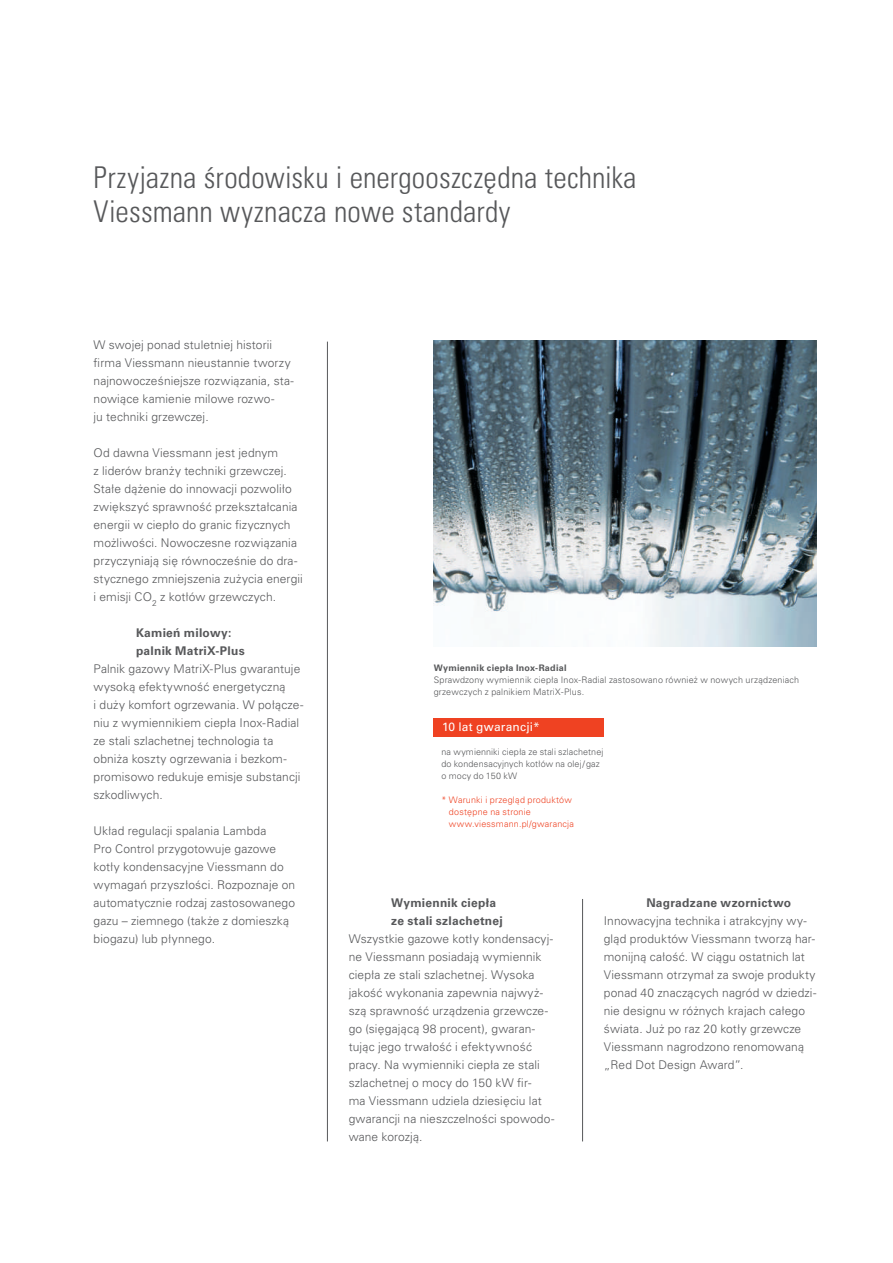
<style>
.page{position:relative;width:893px;height:1263px;background:#fff}
.page>*{position:absolute;margin:0;border:0;box-sizing:border-box;transform-origin:0 0}
.t1{font:30px/34.5px "Univers LTCYR 47 Light Cond";letter-spacing:.01em;color:#57585a}
.t2{font:300 12px/18px "Univers LTCYR 45";letter-spacing:.01em;color:#57585a}
.t3{font:700 12px/18px "Univers LTCYR 65";letter-spacing:.02em;color:#57585a}
.t4{font:12px "Univers LTCYR 55 Roman";letter-spacing:.015em;color:#fff}
.t5{font:300 9px/12px "Univers LTCYR 45";letter-spacing:.015em;color:#57585a}
.t6{font:300 9px/12px "Univers LTCYR 45";letter-spacing:.02em;color:#ef4222}
.t7{font:700 9px "Univers LTCYR 65";letter-spacing:.03em;color:#57585a}
</style>
<div class="page">
<img style="left:434px;top:341px;width:382px;height:306px">
<div style="left:434px;top:719px;width:170px;height:18px;background:#ef4222"></div>
<hr style="left:327px;top:342px;width:1px;height:799px;background:#57585a">
<hr style="left:582px;top:899px;width:1px;height:242px;background:#57585a">
<h1 class="t1" style="left:94px;top:158px;width:545px">Przyjazna środowisku i energooszczędna technika<br>Viessmann wyznacza nowe standardy</h1>
<p class="t2" style="left:94px;top:336px;width:202px">W swojej ponad stuletniej historii firma Viessmann nieustannie tworzy najnowocześniejsze rozwiązania, sta&shy;nowiące kamienie milowe rozwo-<br>ju techniki grzewczej.</p>
<p class="t2" style="left:94px;top:444px;width:211px">Od dawna Viessmann jest jednym<br>z liderów branży techniki grzewczej.<br>Stałe dążenie do innowacji pozwoliło zwiększyć sprawność przekształcania energii w ciepło do granic fizycznych możliwości. Nowoczesne rozwiązania przyczyniają się równocześnie do dra&shy;stycznego zmniejszenia zużycia energii i emisji CO<sub>2</sub> z kotłów grzewczych.</p>
<p class="t3" style="left:136px;top:623px;width:110px">Kamień milowy: palnik MatriX-Plus</p>
<p class="t2" style="left:94px;top:660px;width:211px">Palnik gazowy MatriX-Plus gwarantuje wysoką efektywność energetyczną<br>i duży komfort ogrzewania. W połącze&shy;niu z wymiennikiem ciepła Inox-Radial ze stali szlachetnej technologia ta obniża koszty ogrzewania i bezkom&shy;promisowo redukuje emisje substancji szkodliwych.</p>
<p class="t2" style="left:94px;top:822px;width:203px">Układ regulacji spalania Lambda<br>Pro Control przygotowuje gazowe kotły kondensacyjne Viessmann do wymagań przyszłości. Rozpoznaje on automatycznie rodzaj zastosowanego gazu – ziemnego (także z domieszką biogazu) lub płynnego.</p>
<p class="t7" style="left:434px;top:662px;width:134px">Wymiennik ciepła Inox-Radial</p>
<p class="t5" style="left:434px;top:674px;width:367px">Sprawdzony wymiennik ciepła Inox-Radial zastosowano również w nowych urządzeniach grzewczych z palnikiem MatriX-Plus.</p>
<p class="t4" style="left:442px;top:719px;width:99px">10 lat gwarancji*</p>
<p class="t5" style="left:441px;top:745px;width:163px">na wymienniki ciepła ze stali szlachetnej do kondensacyjnych kotłów na olej/gaz o mocy do 150 kW</p>
<p class="t6" style="left:449px;top:793px;width:126px;text-indent:-8px">* Warunki i przegląd produktów dostępne na stronie www.viessmann.pl/gwarancja</p>
<p class="t3" style="left:391px;top:893px;width:113px">Wymiennik ciepła ze stali szlachetnej</p>
<p class="t2" style="left:349px;top:930px;width:207px">Wszystkie gazowe kotły kondensacyj&shy;ne Viessmann posiadają wymiennik ciepła ze stali szlachetnej. Wysoka jakość wykonania zapewnia najwyż&shy;szą sprawność urządzenia grzewcze&shy;go (sięgającą 98 procent), gwaran&shy;tując jego trwałość i efektywność pracy. Na wymienniki ciepła ze stali szlachetnej o mocy do 150 kW fir-<br>ma Viessmann udziela dziesięciu lat gwarancji na nieszczelności spowodo&shy;wane korozją.</p>
<p class="t3" style="left:646px;top:893px;width:146px">Nagradzane wzornictwo</p>
<p class="t2" style="left:604px;top:912px;width:214px">Innowacyjna technika i atrakcyjny wy&shy;gląd produktów Viessmann tworzą har&shy;monijną całość. W ciągu ostatnich lat Viessmann otrzymał za swoje produkty ponad 40 znaczących nagród w dziedzi&shy;nie designu w różnych krajach całego świata. Już po raz 20 kotły grzewcze Viessmann nagrodzono renomowaną „Red Dot Design Award”.</p>
</div>
